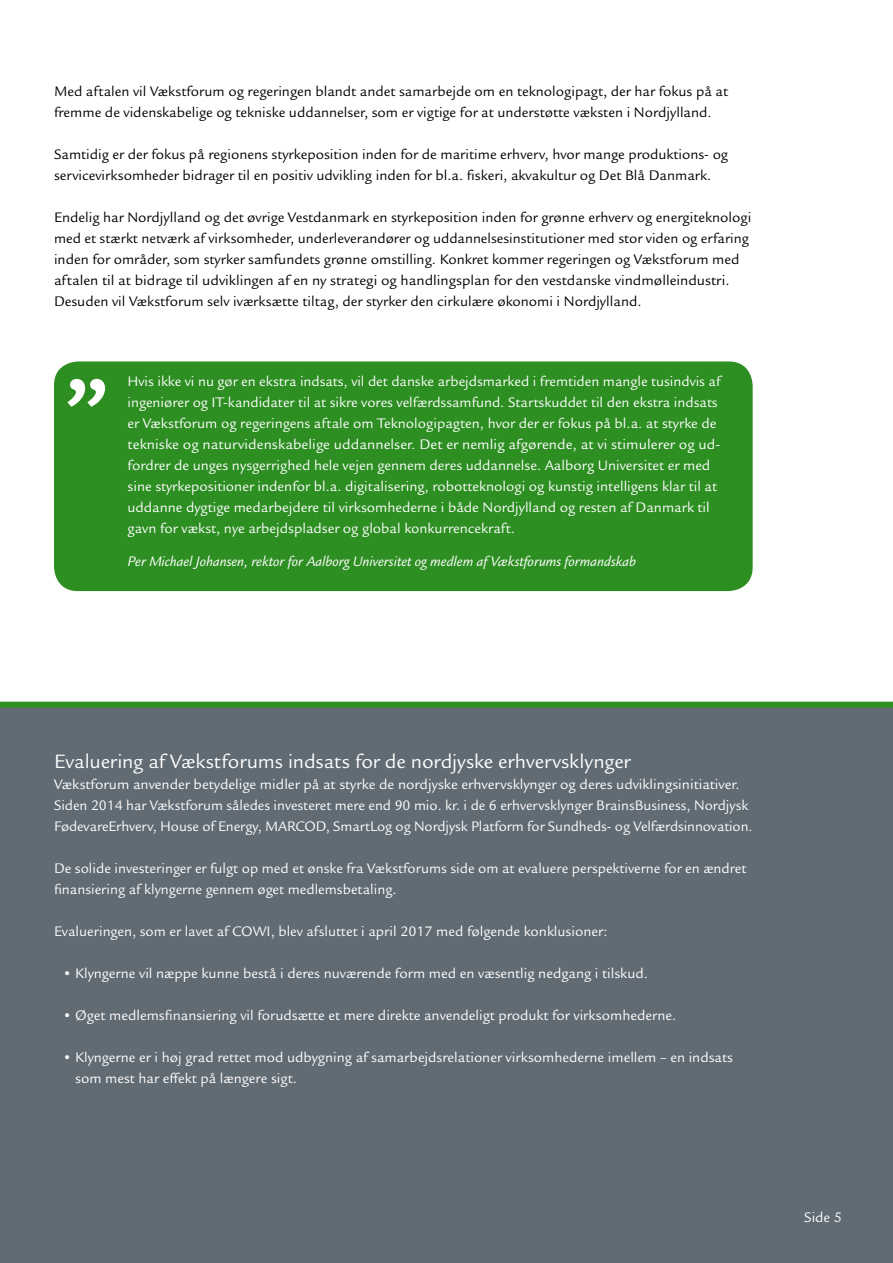
<style>
.page{position:relative;width:893px;height:1263px;background:#fff}
.page>*{position:absolute;margin:0;border:0;box-sizing:border-box;transform-origin:0 0}
.t1{font:700 90px "Legacy Sans ITC Std";color:#fff}
.t2{font:21px "Legacy Sans ITC Std";color:#fff}
.t3{font:15px/21px "Legacy Sans ITC Std";color:#fff}
.t4{font:15px/21px "Legacy Sans ITC Std";color:#000}
.t5{font:italic 15px "Legacy Sans ITC Std";color:#fff}
</style>
<div class="page">
<div style="left:0;top:705px;width:893px;height:558px;background:#616b73"></div>
<div style="left:0;top:702px;width:893px;height:6px;background:#2d8e22"></div>
<div style="left:54px;top:361px;width:699px;height:230px;background:#2d8e22;border-radius:24px"></div>
<p class="t4" style="left:54px;top:81px;width:675px">Med aftalen vil Vækstforum og regeringen blandt andet samarbejde om en teknologipagt, der har fokus på at fremme de videnskabelige og tekniske uddannelser, som er vigtige for at understøtte væksten i Nordjylland.</p>
<p class="t4" style="left:54px;top:144px;width:676px">Samtidig er der fokus på regionens styrkeposition inden for de maritime erhverv, hvor mange produktions- og servicevirksomheder bidrager til en positiv udvikling inden for bl.a. fiskeri, akvakultur og Det Blå Danmark.</p>
<p class="t4" style="left:54px;top:207px;width:699px">Endelig har Nordjylland og det øvrige Vestdanmark en styrkeposition inden for grønne erhverv og energiteknologi med et stærkt netværk af virksomheder, underleverandører og uddannelsesinstitutioner med stor viden og erfaring inden for områder, som styrker samfundets grønne omstilling. Konkret kommer regeringen og Vækstforum med aftalen til at bidrage til udviklingen af en ny strategi og handlingsplan for den vestdanske vindmølleindustri.<br>Desuden vil Vækstforum selv iværksætte tiltag, der styrker den cirkulære økonomi i Nordjylland.</p>
<h1 class="t1" style="left:64px;top:358px;width:46px">”</h1>
<p class="t3" style="left:128px;top:371px;width:594px">Hvis ikke vi nu gør en ekstra indsats, vil det danske arbejdsmarked i fremtiden mangle tusindvis af ingeniører og IT-kandidater til at sikre vores velfærdssamfund. Startskuddet til den ekstra indsats er Vækstforum og regeringens aftale om Teknologipagten, hvor der er fokus på bl.a. at styrke de tekniske og naturvidenskabelige uddannelser. Det er nemlig afgørende, at vi stimulerer og ud&shy;fordrer de unges nysgerrighed hele vejen gennem deres uddannelse. Aalborg Universitet er med sine styrkepositioner indenfor bl.a. digitalisering, robotteknologi og kunstig intelligens klar til at uddanne dygtige medarbejdere til virksomhederne i både Nordjylland og resten af Danmark til gavn for vækst, nye arbejdspladser og global konkurrencekraft.</p>
<p class="t5" style="left:128px;top:553px;width:510px">Per Michael Johansen, rektor for Aalborg Universitet og medlem af Vækstforums formandskab</p>
<h2 class="t2" style="left:54px;top:750px;width:578px">Evaluering af Vækstforums indsats for de nordjyske erhvervsklynger</h2>
<p class="t3" style="left:54px;top:774px;width:700px">Vækstforum anvender betydelige midler på at styrke de nordjyske erhvervsklynger og deres udviklingsinitiativer.<br>Siden 2014 har Vækstforum således investeret mere end 90 mio. kr. i de 6 erhvervsklynger BrainsBusiness, Nordjysk<br>FødevareErhverv, House of Energy, MARCOD, SmartLog og Nordjysk Platform for Sundheds- og Velfærdsinnovation.</p>
<p class="t3" style="left:54px;top:858px;width:694px">De solide investeringer er fulgt op med et ønske fra Vækstforums side om at evaluere perspektiverne for en ændret finansiering af klyngerne gennem øget medlemsbetaling.</p>
<p class="t3" style="left:54px;top:921px;width:555px">Evalueringen, som er lavet af COWI, blev afsluttet i april 2017 med følgende konklusioner:</p>
<p class="t3" style="left:63px;top:963px;width:587px">• Klyngerne vil næppe kunne bestå i deres nuværende form med en væsentlig nedgang i tilskud.</p>
<p class="t3" style="left:63px;top:1005px;width:615px">• Øget medlemsfinansiering vil forudsætte et mere direkte anvendeligt produkt for virksomhederne.</p>
<p class="t3" style="left:75px;top:1047px;width:659px;text-indent:-13px">• Klyngerne er i høj grad rettet mod udbygning af samarbejdsrelationer virksomhederne imellem – en indsats som mest har effekt på længere sigt.</p>
<p class="t3" style="left:804px;top:1207px;width:39px">Side 5</p>
</div>
